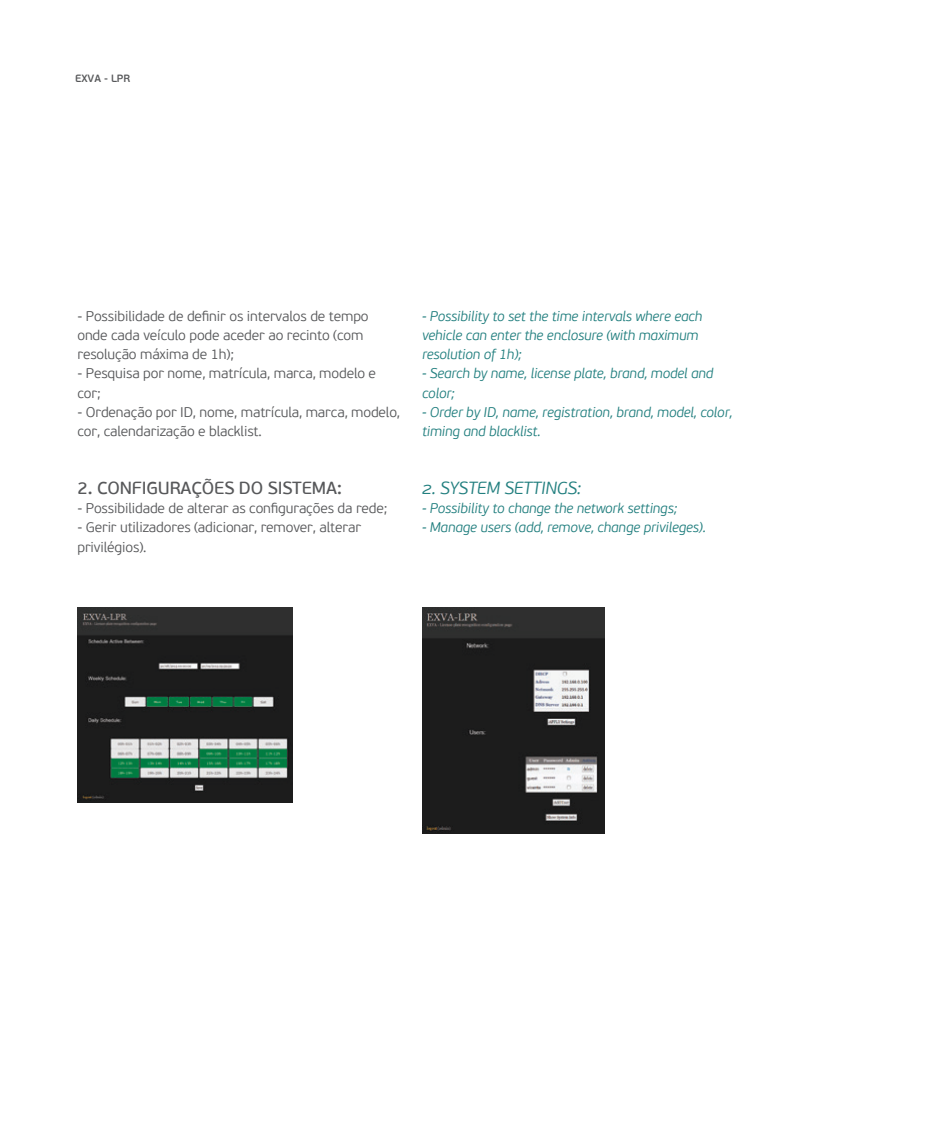
<style>
.page{position:relative;width:943px;height:1141px;background:#fff}
.page>*{position:absolute;margin:0;border:0;box-sizing:border-box;transform-origin:0 0}
.t1{font:17.5px "PF Beau Sans Pro Bbook";letter-spacing:-.01em;color:#57585a}
.t2{font:italic 300 17.5px "PF Beau Sans Pro";letter-spacing:-.01em;color:#227f7f}
.t3{font:300 14px/19.2px "PF Beau Sans Pro";letter-spacing:-.01em;color:#57585a}
.t4{font:italic 300 14px/19.2px "PF Beau Sans Pro";letter-spacing:-.01em;color:#227f7f}
.t5{font:600 10.5px "PF Beau Sans Pro";color:#57585a}
</style>
<div class="page">
<img style="left:77px;top:608px;width:216px;height:195px">
<img style="left:422px;top:608px;width:182px;height:226px">
<p class="t5" style="left:75px;top:72px;width:57px">EXVA - LPR</p>
<p class="t3" style="left:77px;top:306px;width:293px">- Possibilidade de definir os intervalos de tempo onde cada veículo pode aceder ao recinto (com resolução máxima de 1h);</p>
<p class="t3" style="left:77px;top:364px;width:300px">- Pesquisa por nome, matrícula, marca, modelo e cor;</p>
<p class="t3" style="left:77px;top:403px;width:324px">- Ordenação por ID, nome, matrícula, marca, modelo, cor, calendarização e blacklist.</p>
<p class="t1" style="left:77px;top:478px;width:266px">2. CONFIGURAÇÕES DO SISTEMA:</p>
<p class="t3" style="left:77px;top:499px;width:311px">- Possibilidade de alterar as configurações da rede;</p>
<p class="t3" style="left:77px;top:518px;width:285px">- Gerir utilizadores (adicionar, remover, alterar privilégios).</p>
<p class="t4" style="left:422px;top:306px;width:282px">- Possibility to set the time intervals where each vehicle can enter the enclosure (with maximum resolution of 1h);</p>
<p class="t4" style="left:422px;top:364px;width:293px">- Search by name, license plate, brand, model and color;</p>
<p class="t4" style="left:422px;top:403px;width:312px">- Order by ID, name, registration, brand, model, color, timing and blacklist.</p>
<p class="t2" style="left:422px;top:478px;width:161px">2. SYSTEM SETTINGS:</p>
<p class="t4" style="left:422px;top:499px;width:257px">- Possibility to change the network settings;</p>
<p class="t4" style="left:422px;top:518px;width:285px">- Manage users (add, remove, change privileges).</p>
</div>
